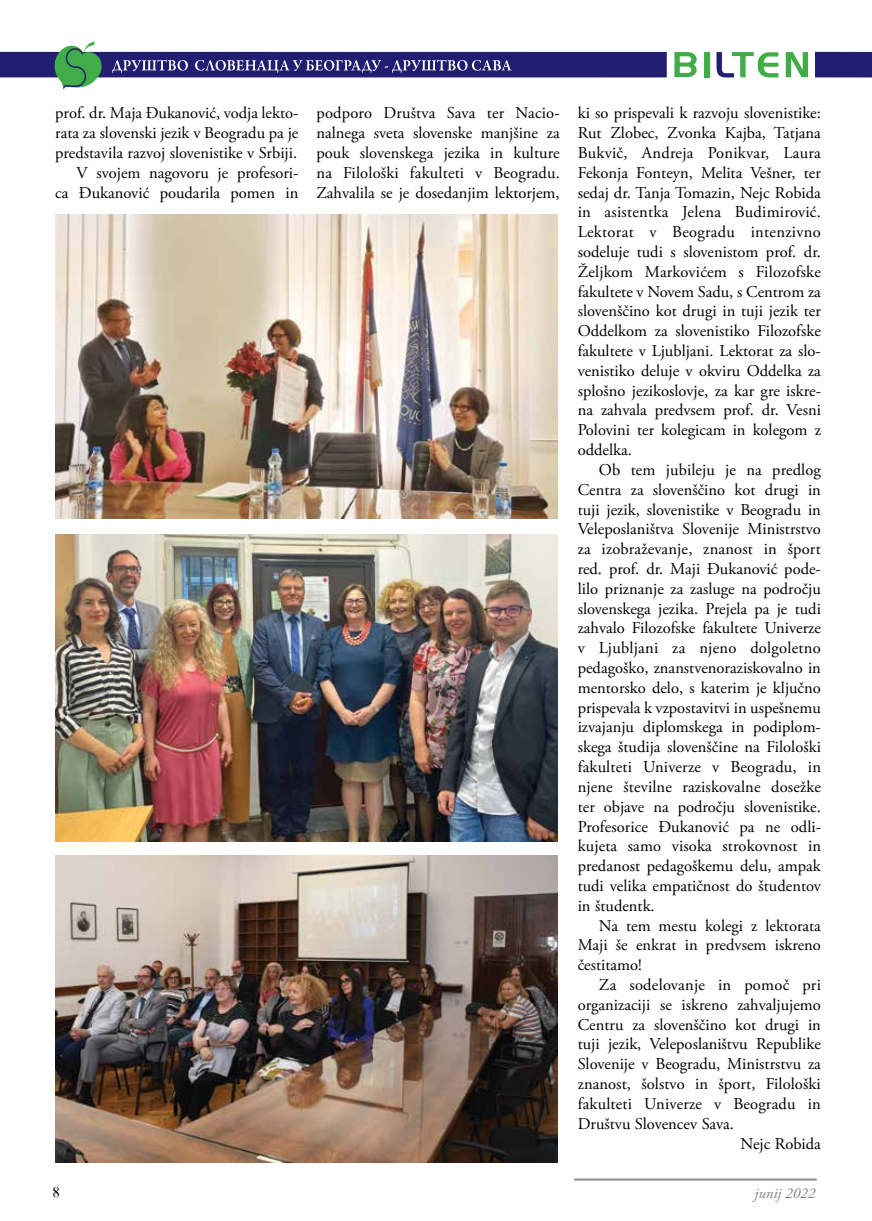
<style>
.page{position:relative;width:872px;height:1221px;background:#fff}
.page>*{position:absolute;margin:0;border:0;box-sizing:border-box;transform-origin:0 0}
.t1{font:16.5px/19.8px "Adobe Garamond Pro";color:#000;text-align:justify}
.t2{font:italic 15px "Adobe Garamond Pro";color:#808285}
.t3{font:15px "C00 L";color:#000}
</style>
<div class="page">
<hr style="left:574px;top:1178px;width:242px;height:2px;background:#939598">
<div style="left:0;top:52px;width:666px;height:25px;background:#211d70"></div>
<div style="left:704px;top:52px;width:5px;height:25px;background:#41ad49"></div>
<svg style="left:785px;top:52px;width:23px;height:25px"></svg>
<svg style="left:674px;top:52px;width:22px;height:25px"></svg>
<svg style="left:716px;top:52px;width:62px;height:25px"></svg>
<svg style="left:48px;top:42px;width:54px;height:47px"></svg>
<svg style="left:112px;top:60px;width:76px;height:13px"></svg>
<svg style="left:195px;top:60px;width:316px;height:13px"></svg>
<div style="left:815px;top:52px;width:57px;height:25px;background:#211d70"></div>
<img style="left:55px;top:534px;width:502px;height:307px">
<img style="left:55px;top:855px;width:502px;height:307px">
<img style="left:55px;top:214px;width:502px;height:305px">
<p class="t1" style="left:55px;top:104px;width:245px;text-align:right">prof. dr. Maja Đukanović, vodja lekto&shy;rata za slovenski jezik v Beogradu pa je predstavila razvoj slovenistike v Srbiji.<br>V svojem nagovoru je profesori-<br>ca Đukanović poudarila pomen in</p>
<p class="t1" style="left:316px;top:104px;width:245px">podporo Društva Sava ter Nacio&shy;nalnega sveta slovenske manjšine za pouk slovenskega jezika in kulture na Filološki fakulteti v Beogradu.<br>Zahvalila se je dosedanjim lektorjem,</p>
<p class="t1" style="left:578px;top:104px;width:245px">ki so prispevali k razvoju slovenistike:<br>Rut Zlobec, Zvonka Kajba, Tatjana Bukvič, Andreja Ponikvar, Laura Fekonja Fonteyn, Melita Vešner, ter sedaj dr. Tanja Tomazin, Nejc Robida in asistentka Jelena Budimirović.<br>Lektorat v Beogradu intenzivno sodeluje tudi s slovenistom prof. dr.<br>Željkom Markovićem s Filozofske fakultete v Novem Sadu, s Centrom za slovenščino kot drugi in tuji jezik ter Oddelkom za slovenistiko Filozofske fakultete v Ljubljani. Lektorat za slo&shy;venistiko deluje v okviru Oddelka za splošno jezikoslovje, za kar gre iskre&shy;na zahvala predvsem prof. dr. Vesni Polovini ter kolegicam in kolegom z oddelka.</p>
<p class="t1" style="left:578px;top:460px;width:245px;text-indent:21px">Ob tem jubileju je na predlog Centra za slovenščino kot drugi in tuji jezik, slovenistike v Beogradu in Veleposlaništva Slovenije Ministrstvo za izobraževanje, znanost in šport red. prof. dr. Maji Đukanović pode&shy;lilo priznanje za zasluge na področju slovenskega jezika. Prejela pa je tudi zahvalo Filozofske fakultete Univerze v Ljubljani za njeno dolgoletno pedagoško, znanstvenoraziskovalno in mentorsko delo, s katerim je ključno prispevala k vzpostavitvi in uspešnemu izvajanju diplomskega in podiplom&shy;skega študija slovenščine na Filološki fakulteti Univerze v Beogradu, in njene številne raziskovalne dosežke ter objave na področju slovenistike.<br>Profesorice Đukanović pa ne odli&shy;kujeta samo visoka strokovnost in predanost pedagoškemu delu, ampak tudi velika empatičnost do študentov in študentk.</p>
<p class="t1" style="left:578px;top:916px;width:245px;text-indent:21px">Na tem mestu kolegi z lektorata Maji še enkrat in predvsem iskreno čestitamo!</p>
<p class="t1" style="left:599px;top:975px;width:223px">Za sodelovanje in pomoč pri</p>
<p class="t1" style="left:578px;top:995px;width:245px">organizaciji se iskreno zahvaljujemo</p>
<p class="t1" style="left:578px;top:1015px;width:245px">Centru za slovenščino kot drugi in</p>
<p class="t1" style="left:578px;top:1034px;width:245px">tuji jezik, Veleposlaništvu Republike</p>
<p class="t1" style="left:578px;top:1054px;width:245px">Slovenije v Beogradu, Ministrstvu za</p>
<p class="t1" style="left:578px;top:1074px;width:244px">znanost, šolstvo in šport, Filološki</p>
<p class="t1" style="left:578px;top:1094px;width:244px">fakulteti Univerze v Beogradu in</p>
<p class="t1" style="left:578px;top:1114px;width:158px">Društvu Slovencev Sava.</p>
<p class="t1" style="left:740px;top:1133px;width:82px">Nejc Robida</p>
<p class="t3" style="left:53px;top:1183px;width:9px">8</p>
<p class="t2" style="left:754px;top:1183px;width:62px">junij 2022</p>
</div>
